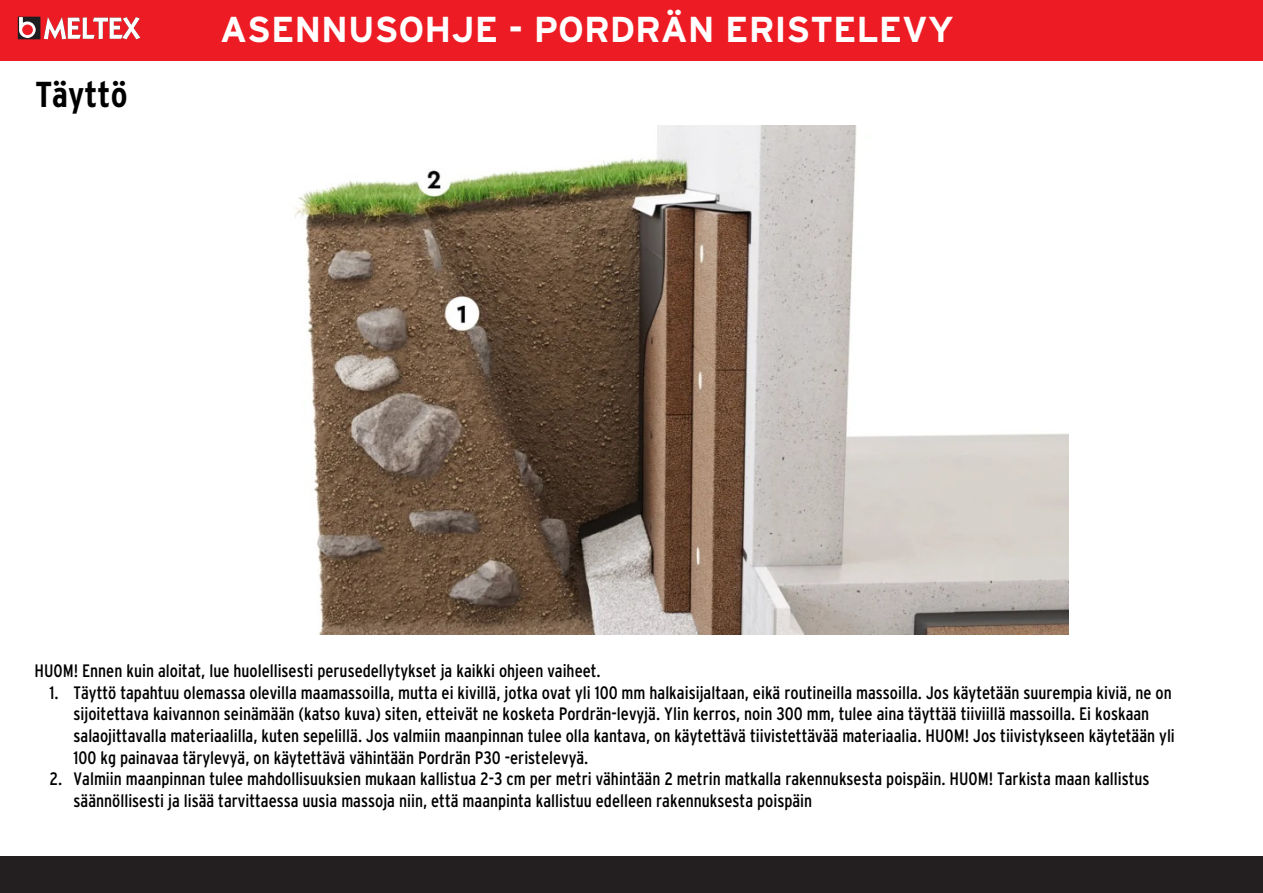
<style>
.page{position:relative;width:1263px;height:893px;background:#fff}
.page>*{position:absolute;margin:0;border:0;box-sizing:border-box;transform-origin:0 0}
.t1{font:700 36px "Interstate";color:#fff}
.t2{font:700 36px "Interstate Condensed";color:#000}
.t3{font:18px/21.6px "Interstate Condensed";color:#000}
</style>
<div class="page">
<div style="left:0;top:0;width:1263px;height:61px;background:#ed1c24"></div>
<div style="left:0;top:857px;width:1263px;height:36px;background:#231f20"></div>
<svg style="left:44px;top:17px;width:96px;height:22px"></svg>
<div style="left:18px;top:17px;width:22px;height:22px;background:#1e1e20"></div>
<svg style="left:19px;top:17px;width:17px;height:21px"></svg>
<div style="left:23px;top:25px;width:9px;height:10px;background:#ed1c24;border-radius:50%"></div>
<div style="left:23px;top:25px;width:9px;height:10px;border:1px solid #ed1c24;border-radius:50%"></div>
<img style="left:295px;top:126px;width:773px;height:508px">
<h1 class="t2" style="left:35px;top:75px;width:94px">Täyttö</h1>
<h1 class="t1" style="left:220px;top:9px;width:735px">ASENNUSOHJE - PORDRÄN ERISTELEVY</h1>
<p class="t3" style="left:35px;top:660px;width:568px">HUOM! Ennen kuin aloitat, lue huolellisesti perusedellytykset ja kaikki ohjeen vaiheet.</p>
<p class="t3" style="left:74px;top:682px;width:1103px;text-indent:-24px">1. Täyttö tapahtuu olemassa olevilla maamassoilla, mutta ei kivillä, jotka ovat yli 100 mm halkaisijaltaan, eikä routineilla massoilla. Jos käytetään suurempia kiviä, ne on sijoitettava kaivannon seinämään (katso kuva) siten, etteivät ne kosketa Pordrän-levyjä. Ylin kerros, noin 300 mm, tulee aina täyttää tiiviillä massoilla. Ei koskaan salaojittavalla materiaalilla, kuten sepelillä. Jos valmiin maanpinnan tulee olla kantava, on käytettävä tiivistettävää materiaalia. HUOM! Jos tiivistykseen käytetään yli 100 kg painavaa tärylevyä, on käytettävä vähintään Pordrän P30 -eristelevyä.</p>
<p class="t3" style="left:74px;top:768px;width:1077px;text-indent:-24px">2. Valmiin maanpinnan tulee mahdollisuuksien mukaan kallistua 2-3 cm per metri vähintään 2 metrin matkalla rakennuksesta poispäin. HUOM! Tarkista maan kallistus säännöllisesti ja lisää tarvittaessa uusia massoja niin, että maanpinta kallistuu edelleen rakennuksesta poispäin</p>
</div>
